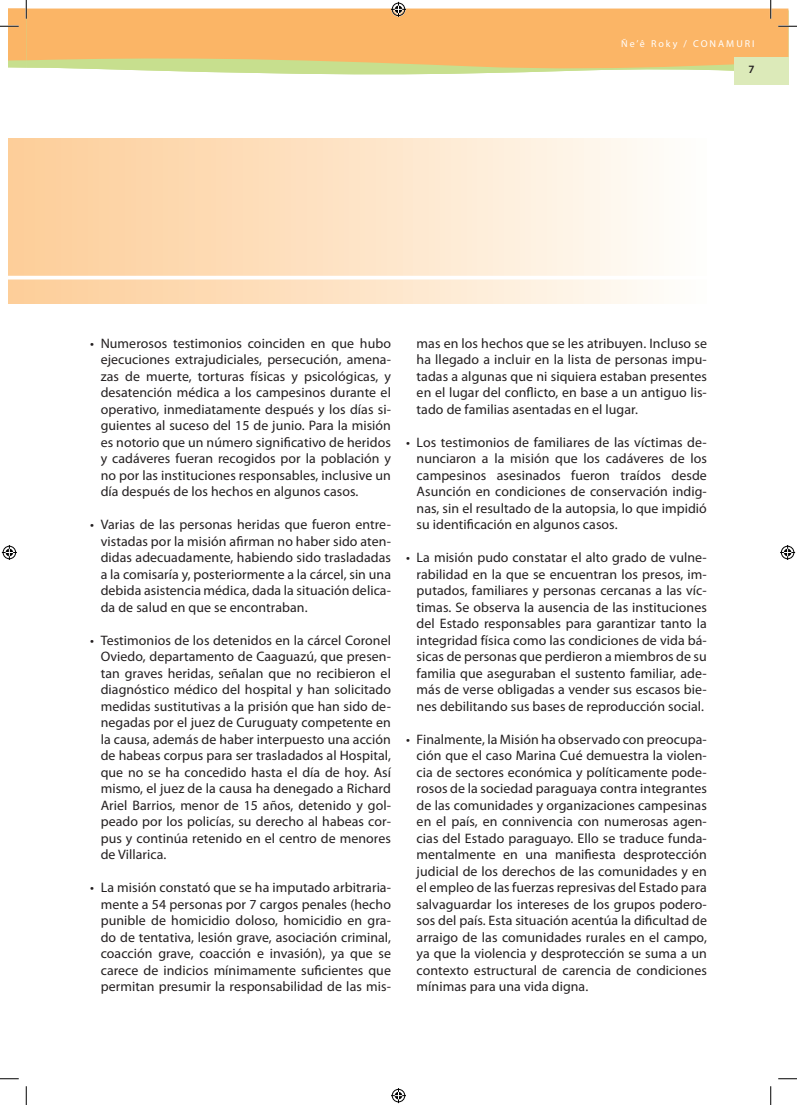
<style>
.page{position:relative;width:797px;height:1105px;background:#fff}
.page>*{position:absolute;margin:0;border:0;box-sizing:border-box;transform-origin:0 0}
.t1{font:13.75px/16.5px "Myriad Pro";letter-spacing:.005em;color:#231f20;text-align:justify}
.t2{font:600 11.25px "Myriad Pro";color:#231f20}
.t3{font:10px "Myriad Pro";letter-spacing:.2em;color:#fff}
</style>
<div class="page">
<svg style="left:261px;top:73px;width:224px;height:2px"></svg>
<svg style="left:27px;top:9px;width:761px;height:64px;background:#f4bb6e"></svg>
<div style="left:9px;top:138px;width:697px;height:165px;background:linear-gradient(to right,#fdcc97,#fefefb)"></div>
<hr style="left:9px;top:276px;width:761px;height:3px;background:#fff">
<div style="left:733px;top:57px;width:55px;height:27px;background:#dceab9"></div>
<svg style="left:778px;top:25px;width:19px;height:2px"></svg>
<svg style="left:0;top:1078px;width:19px;height:1px"></svg>
<svg style="left:778px;top:1078px;width:19px;height:1px"></svg>
<svg style="left:0;top:0;width:27px;height:68px"></svg>
<svg style="left:25px;top:1086px;width:2px;height:19px"></svg>
<svg style="left:770px;top:0;width:1px;height:19px"></svg>
<svg style="left:770px;top:1086px;width:1px;height:19px"></svg>
<svg style="left:391px;top:2px;width:15px;height:15px"></svg>
<svg style="left:391px;top:1088px;width:15px;height:15px"></svg>
<svg style="left:2px;top:545px;width:15px;height:15px"></svg>
<svg style="left:780px;top:545px;width:15px;height:15px"></svg>
<p class="t3" style="left:621px;top:38px;width:135px">Ñe’ê Roky / CONAMURI</p>
<p class="t2" style="left:748px;top:62px;width:8px">7</p>
<p class="t1" style="left:101px;top:334px;width:292px;text-indent:-11px">• Numerosos testimonios coinciden en que hubo ejecuciones extrajudiciales, persecución, amena&shy;zas de muerte, torturas físicas y psicológicas, y desatención médica a los campesinos durante el operativo, inmediatamente después y los días si&shy;guientes al suceso del 15 de junio. Para la misión es notorio que un número significativo de heridos y cadáveres fueran recogidos por la población y no por las instituciones responsables, inclusive un día después de los hechos en algunos casos.</p>
<p class="t1" style="left:101px;top:516px;width:292px;text-indent:-11px">• Varias de las personas heridas que fueron entre&shy;vistadas por la misión afirman no haber sido aten&shy;didas adecuadamente, habiendo sido trasladadas a la comisaría y, posteriormente a la cárcel, sin una debida asistencia médica, dada la situación delica&shy;da de salud en que se encontraban.</p>
<p class="t1" style="left:101px;top:631px;width:292px;text-indent:-11px">• Testimonios de los detenidos en la cárcel Coronel Oviedo, departamento de Caaguazú, que presen&shy;tan graves heridas, señalan que no recibieron el diagnóstico médico del hospital y han solicitado medidas sustitutivas a la prisión que han sido de&shy;negadas por el juez de Curuguaty competente en la causa, además de haber interpuesto una acción de habeas corpus para ser trasladados al Hospital, que no se ha concedido hasta el día de hoy. Así mismo, el juez de la causa ha denegado a Richard Ariel Barrios, menor de 15 años, detenido y gol&shy;peado por los policías, su derecho al habeas cor&shy;pus y continúa retenido en el centro de menores de Villarica.</p>
<p class="t1" style="left:101px;top:879px;width:292px;text-indent:-11px">• La misión constató que se ha imputado arbitraria&shy;mente a 54 personas por 7 cargos penales (hecho punible de homicidio doloso, homicidio en gra&shy;do de tentativa, lesión grave, asociación criminal, coacción grave, coacción e invasión), ya que se carece de indicios mínimamente suficientes que permitan presumir la responsabilidad de las mis-</p>
<p class="t1" style="left:416px;top:334px;width:292px">mas en los hechos que se les atribuyen. Incluso se ha llegado a incluir en la lista de personas impu&shy;tadas a algunas que ni siquiera estaban presentes en el lugar del conflicto, en base a un antiguo lis&shy;tado de familias asentadas en el lugar.</p>
<p class="t1" style="left:416px;top:433px;width:292px;text-indent:-11px">• Los testimonios de familiares de las víctimas de&shy;nunciaron a la misión que los cadáveres de los campesinos asesinados fueron traídos desde Asunción en condiciones de conservación indig&shy;nas, sin el resultado de la autopsia, lo que impidió su identificación en algunos casos.</p>
<p class="t1" style="left:416px;top:549px;width:292px;text-indent:-11px">• La misión pudo constatar el alto grado de vulne&shy;rabilidad en la que se encuentran los presos, im&shy;putados, familiares y personas cercanas a las víc&shy;timas. Se observa la ausencia de las instituciones del Estado responsables para garantizar tanto la integridad física como las condiciones de vida bá&shy;sicas de personas que perdieron a miembros de su familia que aseguraban el sustento familiar, ade&shy;más de verse obligadas a vender sus escasos bie&shy;nes debilitando sus bases de reproducción social.</p>
<p class="t1" style="left:416px;top:730px;width:292px;text-indent:-11px">• Finalmente, la Misión ha observado con preocupa&shy;ción que el caso Marina Cué demuestra la violen&shy;cia de sectores económica y políticamente pode&shy;rosos de la sociedad paraguaya contra integrantes de las comunidades y organizaciones campesinas en el país, en connivencia con numerosas agen&shy;cias del Estado paraguayo. Ello se traduce funda&shy;mentalmente en una manifiesta desprotección judicial de los derechos de las comunidades y en el empleo de las fuerzas represivas del Estado para salvaguardar los intereses de los grupos podero&shy;sos del país. Esta situación acentúa la dificultad de arraigo de las comunidades rurales en el campo, ya que la violencia y desprotección se suma a un contexto estructural de carencia de condiciones mínimas para una vida digna.</p>
</div>
